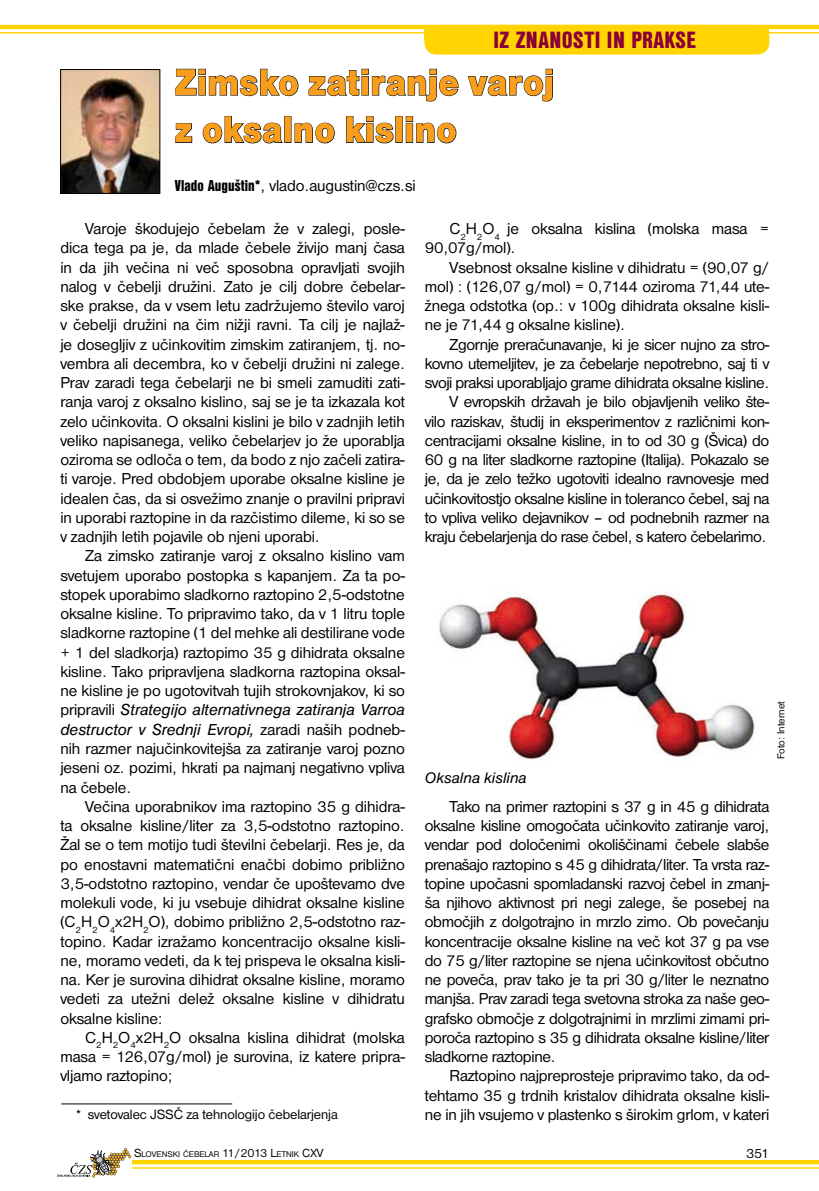
<style>
.page{position:relative;width:819px;height:1191px;background:#fff}
.page>*{position:absolute;margin:0;border:0;box-sizing:border-box;transform-origin:0 0}
.t1{font:38.5px/47.2px "Nimbus Sans DOT Blac";letter-spacing:.01em;color:#f99d1c;scale:.9 1}
.t2{font:24.5px "Nimbus Sans DOT Blac Cond";letter-spacing:.015em;color:#8b0037}
.t3{font:16.45px/19.2px "Nimbus Sans DOT";letter-spacing:-.025em;color:#000;text-align:justify}
.t4{font:16.45px "Nimbus Sans DOT";letter-spacing:-.005em;color:#000}
.t5{font:italic 15.75px "Nimbus Sans DOT";color:#000}
.t6{font:14px "Nimbus Sans DOT";letter-spacing:-.005em;color:#000}
.t7{font:10.5px "Nimbus Sans DOT";color:#000}
.t8{font:8.58px "Nimbus Sans DOT";color:#000}
.s1{font-family:"Nimbus Sans DOT Blac Cond"}
.s2{font-style:italic}
.s3{font-size:12.25px}
</style>
<div class="page">
<hr style="left:81px;top:1160px;width:738px;height:4px;background:#ffd400">
<hr style="left:81px;top:1167px;width:738px;height:1px;background:#ffd400">
<svg style="left:57px;top:1148px;width:74px;height:29px"></svg>
<div style="left:424px;top:25px;width:345px;height:30px;background:#ffd400;border-radius:12px"></div>
<hr style="left:0;top:25px;width:819px;height:4px;background:#ffd400">
<hr style="left:0;top:32px;width:819px;height:2px;background:#ffd400">
<div style="left:424px;top:25px;width:345px;height:15px;background:#ffd400"></div>
<hr style="left:61px;top:1103px;width:171px;height:1px;background:#000">
<svg style="left:175px;top:68px;width:124px;height:29px"></svg>
<svg style="left:308px;top:68px;width:151px;height:34px"></svg>
<svg style="left:467px;top:68px;width:86px;height:34px"></svg>
<svg style="left:175px;top:123px;width:18px;height:20px"></svg>
<svg style="left:202px;top:116px;width:81px;height:28px"></svg>
<div style="left:284px;top:116px;width:7px;height:27px;border:1px solid #000"></div>
<svg style="left:294px;top:122px;width:41px;height:22px"></svg>
<svg style="left:346px;top:116px;width:48px;height:28px"></svg>
<svg style="left:405px;top:116px;width:52px;height:28px"></svg>
<img style="left:62px;top:71px;width:96px;height:121px">
<div style="left:60px;top:69px;width:100px;height:125px;border:1px solid #000"></div>
<img style="left:439px;top:593px;width:320px;height:167px">
<h2 class="t2" style="left:493px;top:26px;width:204px">IZ ZNANOSTI IN PRAKSE</h2>
<h1 class="t1" style="left:175px;top:59px;width:423px">Zimsko zatiranje varoj z oksalno kislino</h1>
<p class="t4" style="left:175px;top:176px;width:242px"><span class="s1">Vlado Auguštin*</span>, vlado.augustin@czs.si</p>
<p class="t3" style="left:60px;top:219px;width:346px;text-indent:25px">Varoje škodujejo čebelam že v zalegi, posle&shy;dica tega pa je, da mlade čebele živijo manj časa in da jih večina ni več sposobna opravljati svojih nalog v čebelji družini. Zato je cilj dobre čebelar&shy;ske prakse, da v vsem letu zadržujemo število varoj v čebelji družini na čim nižji ravni. Ta cilj je najlaž&shy;je dosegljiv z učinkovitim zimskim zatiranjem, tj. no&shy;vembra ali decembra, ko v čebelji družini ni zalege.<br>Prav zaradi tega čebelarji ne bi smeli zamuditi zati&shy;ranja varoj z oksalno kislino, saj se je ta izkazala kot zelo učinkovita. O oksalni kislini je bilo v zadnjih letih veliko napisanega, veliko čebelarjev jo že uporablja oziroma se odloča o tem, da bodo z njo začeli zatira&shy;ti varoje. Pred obdobjem uporabe oksalne kisline je idealen čas, da si osvežimo znanje o pravilni pripravi in uporabi raztopine in da razčistimo dileme, ki so se v zadnjih letih pojavile ob njeni uporabi.</p>
<p class="t3" style="left:60px;top:546px;width:346px;text-indent:25px">Za zimsko zatiranje varoj z oksalno kislino vam svetujem uporabo postopka s kapanjem. Za ta po&shy;stopek uporabimo sladkorno raztopino 2,5-odstotne oksalne kisline. To pripravimo tako, da v 1 litru tople sladkorne raztopine (1 del mehke ali destilirane vode + 1 del sladkorja) raztopimo 35 g dihidrata oksalne kisline. Tako pripravljena sladkorna raztopina oksal&shy;ne kisline je po ugotovitvah tujih strokovnjakov, ki so pripravili <span class="s2">Strategijo alternativnega zatiranja Varroa destructor v Srednji Evropi,</span> zaradi naših podneb&shy;nih razmer najučinkovitejša za zatiranje varoj pozno jeseni oz. pozimi, hkrati pa najmanj negativno vpliva na čebele.</p>
<p class="t3" style="left:60px;top:797px;width:346px;text-indent:25px">Večina uporabnikov ima raztopino 35 g dihidra&shy;ta oksalne kisline/liter za 3,5-odstotno raztopino.<br>Žal se o tem motijo tudi številni čebelarji. Res je, da po enostavni matematični enačbi dobimo približno 3,5-odstotno raztopino, vendar če upoštevamo dve molekuli vode, ki ju vsebuje dihidrat oksalne kisline (C<sub>2</sub>H<sub>2</sub>O<sub>4</sub>x2H<sub>2</sub>O), dobimo približno 2,5-odstotno raz&shy;topino. Kadar izražamo koncentracijo oksalne kisli&shy;ne, moramo vedeti, da k tej prispeva le oksalna kisli&shy;na. Ker je surovina dihidrat oksalne kisline, moramo vedeti za utežni delež oksalne kisline v dihidratu oksalne kisline:</p>
<p class="t3" style="left:60px;top:1028px;width:346px;text-indent:25px">C<sub>2</sub>H<sub>2</sub>O<sub>4</sub>x2H<sub>2</sub>O oksalna kislina dihidrat (molska masa = 126,07g/mol) je surovina, iz katere pripra&shy;vljamo raztopino;</p>
<p class="t3" style="left:425px;top:219px;width:346px;text-indent:25px">C<sub>2</sub>H<sub>2</sub>O<sub>4</sub> je oksalna kislina (molska masa =<br>90,07g/mol).</p>
<p class="t3" style="left:425px;top:258px;width:346px;text-indent:25px">Vsebnost oksalne kisline v dihidratu = (90,07 g/ mol) : (126,07 g/mol) = 0,7144 oziroma 71,44 ute&shy;žnega odstotka (op.: v 100g dihidrata oksalne kisli&shy;ne je 71,44 g oksalne kisline).</p>
<p class="t3" style="left:425px;top:335px;width:346px;text-align:right">Zgornje preračunavanje, ki je sicer nujno za stro&shy;kovno utemeljitev, je za čebelarje nepotrebno, saj ti v svoji praksi uporabljajo grame dihidrata oksalne kisline.<br>V evropskih državah je bilo objavljenih veliko šte-<br>vilo raziskav, študij in eksperimentov z različnimi kon&shy;centracijami oksalne kisline, in to od 30 g (Švica) do 60 g na liter sladkorne raztopine (Italija). Pokazalo se je, da je zelo težko ugotoviti idealno ravnovesje med učinkovitostjo oksalne kisline in toleranco čebel, saj na to vpliva veliko dejavnikov – od podnebnih razmer na kraju čebelarjenja do rase čebel, s katero čebelarimo.</p>
<p class="t5" style="left:425px;top:769px;width:103px">Oksalna kislina</p>
<p class="t3" style="left:425px;top:797px;width:346px;text-indent:25px">Tako na primer raztopini s 37 g in 45 g dihidrata oksalne kisline omogočata učinkovito zatiranje varoj, vendar pod določenimi okoliščinami čebele slabše prenašajo raztopino s 45 g dihidrata/liter. Ta vrsta raz&shy;topine upočasni spomladanski razvoj čebel in zmanj&shy;ša njihovo aktivnost pri negi zalege, še posebej na območjih z dolgotrajno in mrzlo zimo. Ob povečanju koncentracije oksalne kisline na več kot 37 g pa vse do 75 g/liter raztopine se njena učinkovitost občutno ne poveča, prav tako je ta pri 30 g/liter le neznatno manjša. Prav zaradi tega svetovna stroka za naše geo&shy;grafsko območje z dolgotrajnimi in mrzlimi zimami pri&shy;poroča raztopino s 35 g dihidrata oksalne kisline/liter sladkorne raztopine.</p>
<p class="t3" style="left:425px;top:1066px;width:346px;text-indent:25px">Raztopino najpreprosteje pripravimo tako, da od&shy;tehtamo 35 g trdnih kristalov dihidrata oksalne kisli&shy;ne in jih vsujemo v plastenko s širokim grlom, v kateri</p>
<p class="t6" style="left:76px;top:1106px;width:263px">* svetovalec JSSČ za tehnologijo čebelarjenja</p>
<p class="t7" style="left:775px;top:759px;width:59px;rotate:-90deg">Foto: Internet</p>
<p class="t8" style="left:134px;top:1149px;width:191px"><span class="s3">S</span>LOVENSKI ČEBELAR <span class="s3">11/2013 L</span>ETNIK <span class="s3">CXV</span></p>
<p class="t6" style="left:746px;top:1145px;width:25px">351</p>
</div>
